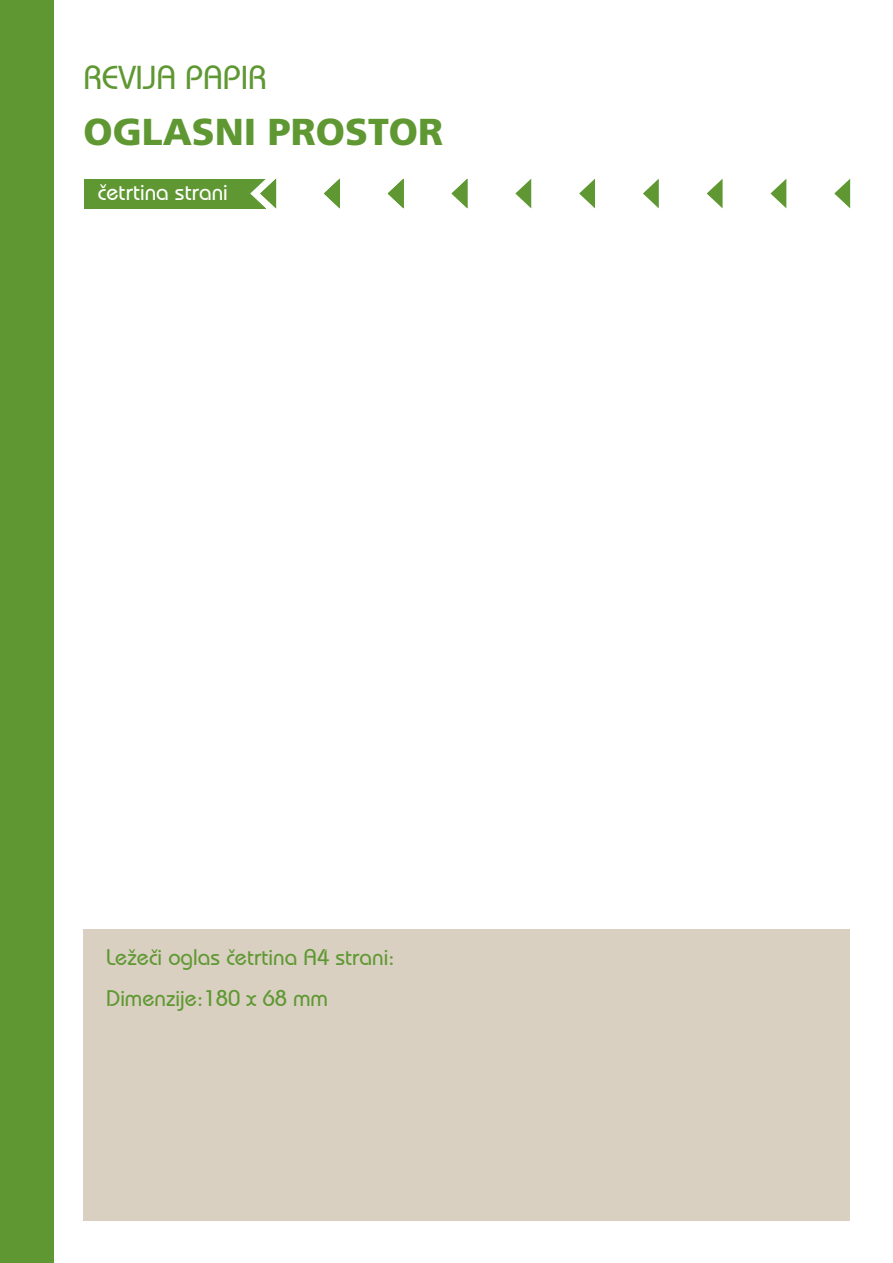
<style>
.page{position:relative;width:893px;height:1263px;background:#fff}
.page>*{position:absolute;margin:0;border:0;box-sizing:border-box;transform-origin:0 0}
.NASLOV_ZELENA{font:900 37.5px "Frutiger LT Pro";color:#5f9832}
.NASLOV_ZELENA-2{font:500 33px "Bauhaus IT Cby BT";color:#5f9832}
.PODNASLOV_PASICA_DES{font:500 22.5px "Bauhaus IT Cby BT";color:#5f9832}
.PODNASLOV_PASICA_LEV{font:500 22.5px "Bauhaus IT Cby BT";color:#fff}
</style>
<div class="page">
<div style="left:0;top:0;width:54px;height:1263px;background:#5f9832"></div>
<div style="left:83px;top:929px;width:767px;height:291px;background:#d9d0c1"></div>
<div style="left:84px;top:179px;width:118px;height:29px;background:#5f9832"></div>
<div style="left:148px;top:179px;width:117px;height:29px;background:#5f9832"></div>
<svg style="left:834px;top:179px;width:16px;height:29px"></svg>
<svg style="left:770px;top:179px;width:16px;height:29px"></svg>
<svg style="left:707px;top:179px;width:16px;height:29px"></svg>
<svg style="left:643px;top:179px;width:16px;height:29px"></svg>
<svg style="left:579px;top:179px;width:16px;height:29px"></svg>
<svg style="left:515px;top:179px;width:16px;height:29px"></svg>
<svg style="left:452px;top:179px;width:15px;height:29px"></svg>
<svg style="left:324px;top:178px;width:16px;height:31px"></svg>
<svg style="left:387px;top:178px;width:17px;height:31px"></svg>
<svg style="left:250px;top:178px;width:26px;height:31px"></svg>
<p class="NASLOV_ZELENA-2" style="left:84px;top:57px;width:185px">REVIJA PAPIR</p>
<p class="NASLOV_ZELENA" style="left:84px;top:109px;width:361px">OGLASNI PROSTOR</p>
<p class="PODNASLOV_PASICA_LEV" style="left:98px;top:178px;width:132px">četrtina strani</p>
<p class="PODNASLOV_PASICA_DES" style="left:106px;top:944px;width:290px">Ležeči oglas četrtina A4 strani:</p>
<p class="PODNASLOV_PASICA_DES" style="left:106px;top:984px;width:223px">Dimenzije:180 x 68 mm</p>
</div>
